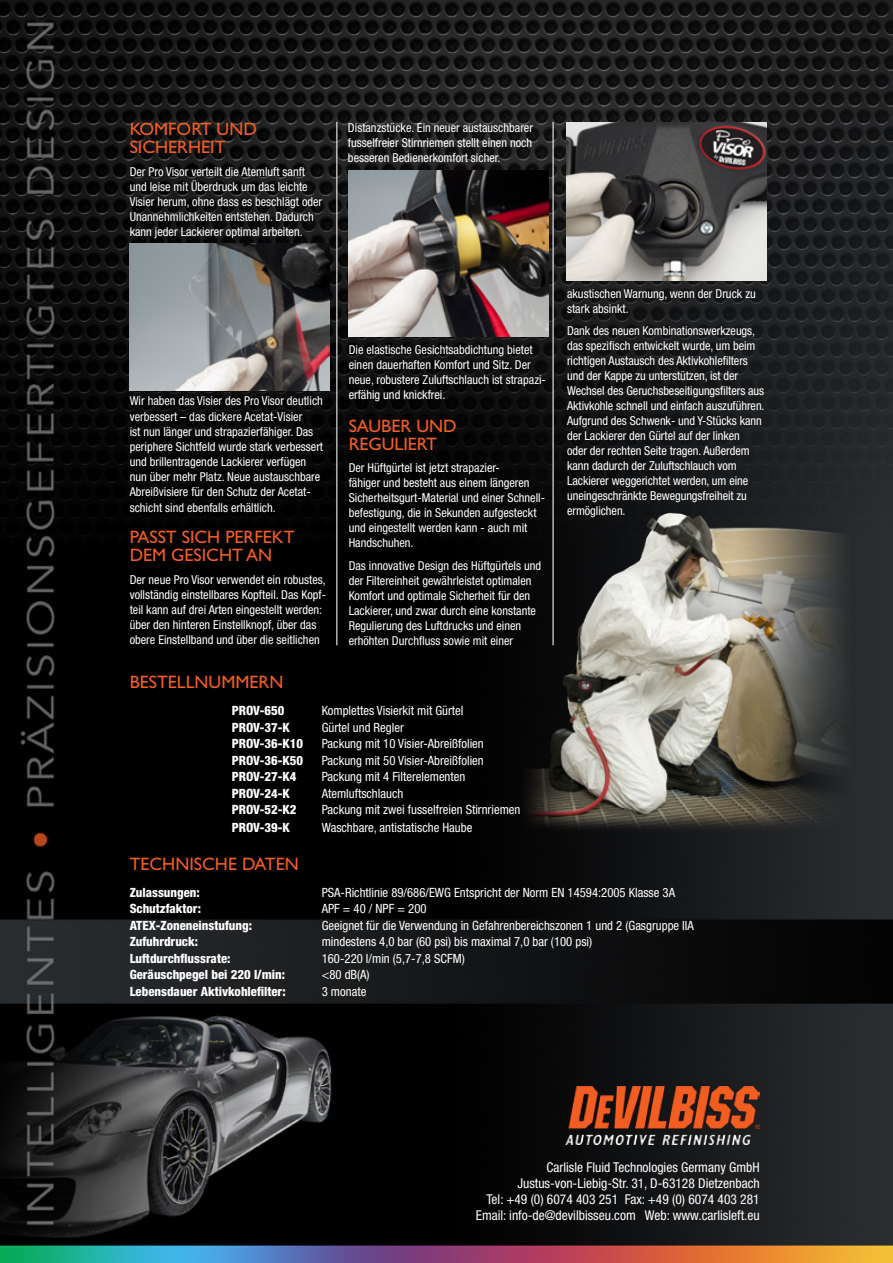
<style>
.page{position:relative;width:893px;height:1263px;background:#fff}
.page>*{position:absolute;margin:0;border:0;box-sizing:border-box;transform-origin:0 0}
.t1{font:18px/18px "Gill Sans";color:#f25d22}
.t2{font:condensed 13.5px/16.2px "Helvetica Neue";color:#fff;text-align:right}
.t3{font:condensed 12.75px "Helvetica Neue";color:#fff}
.t4{font:800 condensed 12.75px "Helvetica Neue";color:#fff}
.t5{font:condensed 12.3px/15px "Helvetica Neue";color:#fff}
</style>
<div class="page">
<img style="left:0;top:0;width:893px;height:1263px">
<img style="left:565px;top:1086px;width:195px;height:58px">
<hr style="left:336px;top:122px;width:1px;height:523px;background:#fff">
<hr style="left:553px;top:122px;width:1px;height:523px;background:#fff">
<img style="left:130px;top:244px;width:199px;height:146px">
<img style="left:349px;top:170px;width:199px;height:167px">
<img style="left:567px;top:123px;width:199px;height:158px">
<img style="left:500px;top:480px;width:393px;height:362px">
<h1 class="t1" style="left:130px;top:120px;width:129px">KOMFORT UND<br>SICHERHEIT</h1>
<p class="t5" style="left:130px;top:164px;width:194px">Der Pro Visor verteilt die Atemluft sanft und leise mit Überdruck um das leichte Visier herum, ohne dass es beschlägt oder Unannehmlichkeiten entstehen. Dadurch kann jeder Lackierer optimal arbeiten.</p>
<p class="t5" style="left:130px;top:394px;width:195px">Wir haben das Visier des Pro Visor deutlich verbessert – das dickere Acetat-Visier<br>ist nun länger und strapazierfähiger. Das periphere Sichtfeld wurde stark verbessert und brillentragende Lackierer verfügen nun über mehr Platz. Neue austauschbare Abreißvisiere für den Schutz der Acetat-</p>
<p class="t5" style="left:130px;top:500px;width:148px">schicht sind ebenfalls erhältlich.</p>
<h1 class="t1" style="left:130px;top:528px;width:166px">PASST SICH PERFEKT<br>DEM GESICHT AN</h1>
<p class="t5" style="left:130px;top:572px;width:198px">Der neue Pro Visor verwendet ein robustes, vollständig einstellbares Kopfteil. Das Kopf&shy;teil kann auf drei Arten eingestellt werden: über den hinteren Einstellknopf, über das obere Einstellband und über die seitlichen</p>
<p class="t5" style="left:348px;top:120px;width:187px;text-align:justify">Distanzstücke. Ein neuer austauschbarer fusselfreier Stirnriemen stellt einen noch besseren Bedienerkomfort sicher.</p>
<p class="t5" style="left:349px;top:342px;width:199px">Die elastische Gesichtsabdichtung bietet einen dauerhaften Komfort und Sitz. Der neue, robustere Zuluftschlauch ist strapazi&shy;erfähig und knickfrei.</p>
<h1 class="t1" style="left:349px;top:417px;width:109px">SAUBER UND<br>REGULIERT</h1>
<p class="t5" style="left:349px;top:460px;width:198px">Der Hüftgürtel ist jetzt strapazier-<br>fähiger und besteht aus einem längeren Sicherheitsgurt-Material und einer Schnell&shy;befestigung, die in Sekunden aufgesteckt und eingestellt werden kann - auch mit Handschuhen.</p>
<p class="t5" style="left:349px;top:558px;width:194px">Das innovative Design des Hüftgürtels und der Filtereinheit gewährleistet optimalen Komfort und optimale Sicherheit für den Lackierer, und zwar durch eine konstante Regulierung des Luftdrucks und einen erhöhten Durchfluss sowie mit einer</p>
<p class="t5" style="left:567px;top:286px;width:190px">akustischen Warnung, wenn der Druck zu stark absinkt.</p>
<p class="t5" style="left:567px;top:323px;width:199px">Dank des neuen Kombinationswerkzeugs, das spezifisch entwickelt wurde, um beim richtigen Austausch des Aktivkohlefilters und der Kappe zu unterstützen, ist der Wechsel des Geruchsbeseitigungsfilters aus Aktivkohle schnell und einfach auszuführen.<br>Aufgrund des Schwenk- und Y-Stücks kann der Lackierer den Gürtel auf der linken<br>oder der rechten Seite tragen. Außerdem kann dadurch der Zuluftschlauch vom Lackierer weggerichtet werden, um eine uneingeschränkte Bewegungsfreiheit zu ermöglichen.</p>
<h1 class="t1" style="left:130px;top:673px;width:155px">BESTELLNUMMERN</h1>
<p class="t4" style="left:232px;top:703px;width:54px">PROV-650</p>
<p class="t3" style="left:322px;top:703px;width:143px">Komplettes Visierkit mit Gürtel</p>
<p class="t4" style="left:232px;top:719px;width:60px">PROV-37-K</p>
<p class="t3" style="left:322px;top:720px;width:84px">Gürtel und Regler</p>
<p class="t4" style="left:232px;top:736px;width:73px">PROV-36-K10</p>
<p class="t3" style="left:322px;top:736px;width:164px">Packung mit 10 Visier-Abreißfolien</p>
<p class="t4" style="left:232px;top:752px;width:73px">PROV-36-K50</p>
<p class="t3" style="left:322px;top:753px;width:164px">Packung mit 50 Visier-Abreißfolien</p>
<p class="t4" style="left:232px;top:769px;width:66px">PROV-27-K4</p>
<p class="t3" style="left:322px;top:769px;width:145px">Packung mit 4 Filterelementen</p>
<p class="t4" style="left:232px;top:785px;width:60px">PROV-24-K</p>
<p class="t3" style="left:322px;top:786px;width:83px">Atemluftschlauch</p>
<p class="t4" style="left:232px;top:802px;width:66px">PROV-52-K2</p>
<p class="t3" style="left:322px;top:802px;width:200px">Packung mit zwei fusselfreien Stirnriemen</p>
<p class="t4" style="left:232px;top:819px;width:60px">PROV-39-K</p>
<p class="t3" style="left:322px;top:820px;width:152px">Waschbare, antistatische Haube</p>
<h1 class="t1" style="left:130px;top:855px;width:171px">TECHNISCHE DATEN</h1>
<p class="t4" style="left:130px;top:884px;width:72px">Zulassungen:</p>
<p class="t3" style="left:322px;top:885px;width:355px">PSA-Richtlinie 89/686/EWG Entspricht der Norm EN 14594:2005 Klasse 3A</p>
<p class="t4" style="left:130px;top:901px;width:73px">Schutzfaktor:</p>
<p class="t3" style="left:322px;top:901px;width:106px">APF = 40 / NPF = 200</p>
<p class="t4" style="left:130px;top:917px;width:124px">ATEX-Zoneneinstufung:</p>
<p class="t3" style="left:322px;top:918px;width:374px">Geeignet für die Verwendung in Gefahrenbereichszonen 1 und 2 (Gasgruppe IIA</p>
<p class="t4" style="left:130px;top:934px;width:70px">Zufuhrdruck:</p>
<p class="t3" style="left:322px;top:934px;width:272px">mindestens 4,0 bar (60 psi) bis maximal 7,0 bar (100 psi)</p>
<p class="t4" style="left:130px;top:950px;width:102px">Luftdurchflussrate:</p>
<p class="t3" style="left:322px;top:951px;width:145px">160-220 l/min (5,7-7,8 SCFM)</p>
<p class="t4" style="left:130px;top:967px;width:157px">Geräuschpegel bei 220 l/min:</p>
<p class="t3" style="left:322px;top:967px;width:49px">&lt;80 dB(A)</p>
<p class="t4" style="left:130px;top:983px;width:157px">Lebensdauer Aktivkohlefilter:</p>
<p class="t3" style="left:322px;top:984px;width:46px">3 monate</p>
<p class="t2" style="left:476px;top:1159px;width:285px">Carlisle Fluid Technologies Germany GmbH Justus-von-Liebig-Str. 31, D-63128 Dietzenbach<br>Tel: +49 (0) 6074 403 251 Fax: +49 (0) 6074 403 281<br>Email: info-de@devilbisseu.com Web: www.carlisleft.eu</p>
</div>
